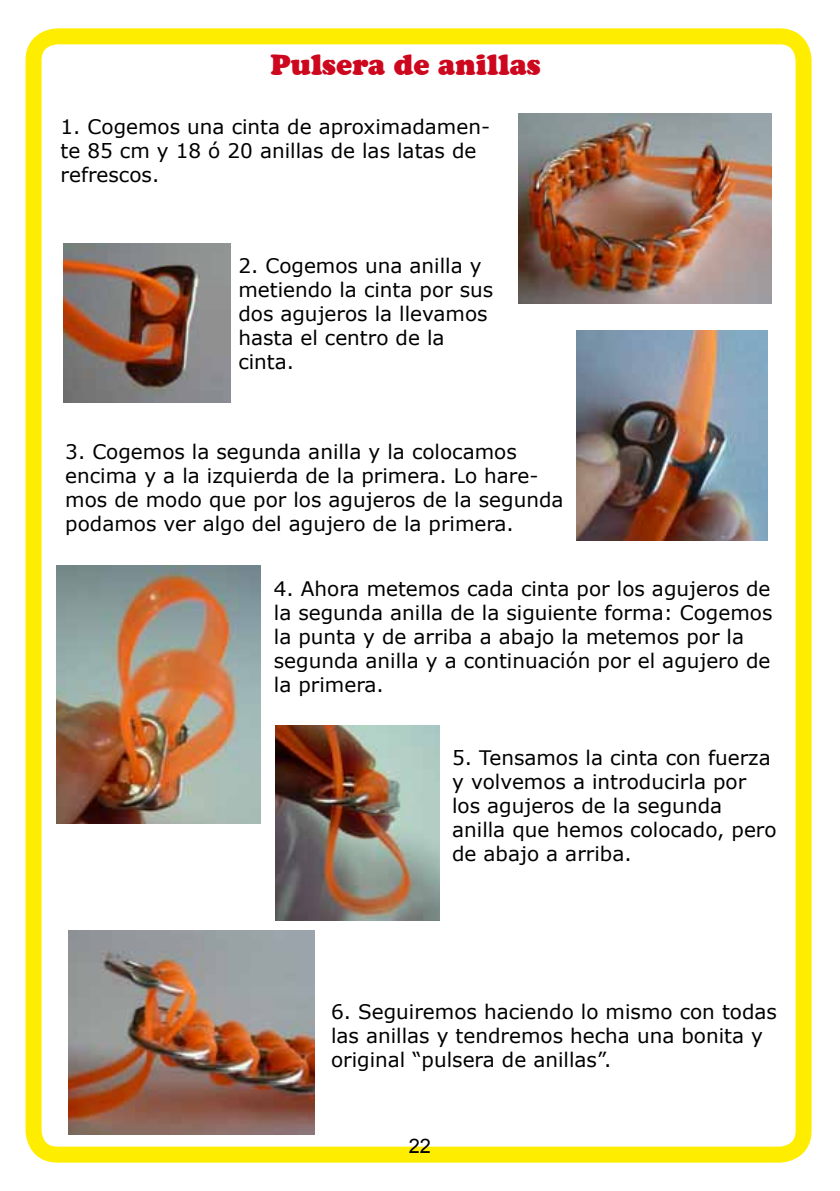
<style>
.page{position:relative;width:840px;height:1191px;background:#fff}
.page>*{position:absolute;margin:0;border:0;box-sizing:border-box;transform-origin:0 0}
.t1{font:28px "Cooper BT Black Headline";color:#cd071e}
.t2{font:20px/24px "Verdana";color:#000}
.t3{font:20px "Arial";color:#000}
</style>
<div class="page">
<div style="left:26px;top:28px;width:785px;height:1134px;border:16px solid #ffed00;border-radius:24px"></div>
<img style="left:518px;top:113px;width:253px;height:191px">
<img style="left:64px;top:244px;width:166px;height:159px">
<img style="left:576px;top:330px;width:190px;height:210px">
<img style="left:57px;top:566px;width:203px;height:257px">
<img style="left:275px;top:726px;width:164px;height:194px">
<img style="left:68px;top:930px;width:246px;height:204px">
<h1 class="t1" style="left:270px;top:48px;width:272px">Pulsera de anillas</h1>
<p class="t2" style="left:60px;top:115px;width:431px">1. Cogemos una cinta de aproximadamen&shy;te 85 cm y 18 ó 20 anillas de las latas de refrescos.</p>
<p class="t2" style="left:238px;top:254px;width:256px">2. Cogemos una anilla y metiendo la cinta por sus dos agujeros la llevamos hasta el centro de la cinta.</p>
<p class="t2" style="left:65px;top:439px;width:499px">3. Cogemos la segunda anilla y la colocamos encima y a la izquierda de la primera. Lo hare&shy;mos de modo que por los agujeros de la segunda podamos ver algo del agujero de la primera.</p>
<p class="t2" style="left:274px;top:576px;width:500px">4. Ahora metemos cada cinta por los agujeros de la segunda anilla de la siguiente forma: Cogemos la punta y de arriba a abajo la metemos por la segunda anilla y a continuación por el agujero de la primera.</p>
<p class="t2" style="left:452px;top:745px;width:326px">5. Tensamos la cinta con fuerza y volvemos a introducirla por los agujeros de la segunda anilla que hemos colocado, pero de abajo a arriba.</p>
<p class="t2" style="left:331px;top:999px;width:447px">6. Seguiremos haciendo lo mismo con todas las anillas y tendremos hecha una bonita y original “pulsera de anillas”.</p>
<p class="t3" style="left:408px;top:1133px;width:24px">22</p>
</div>
